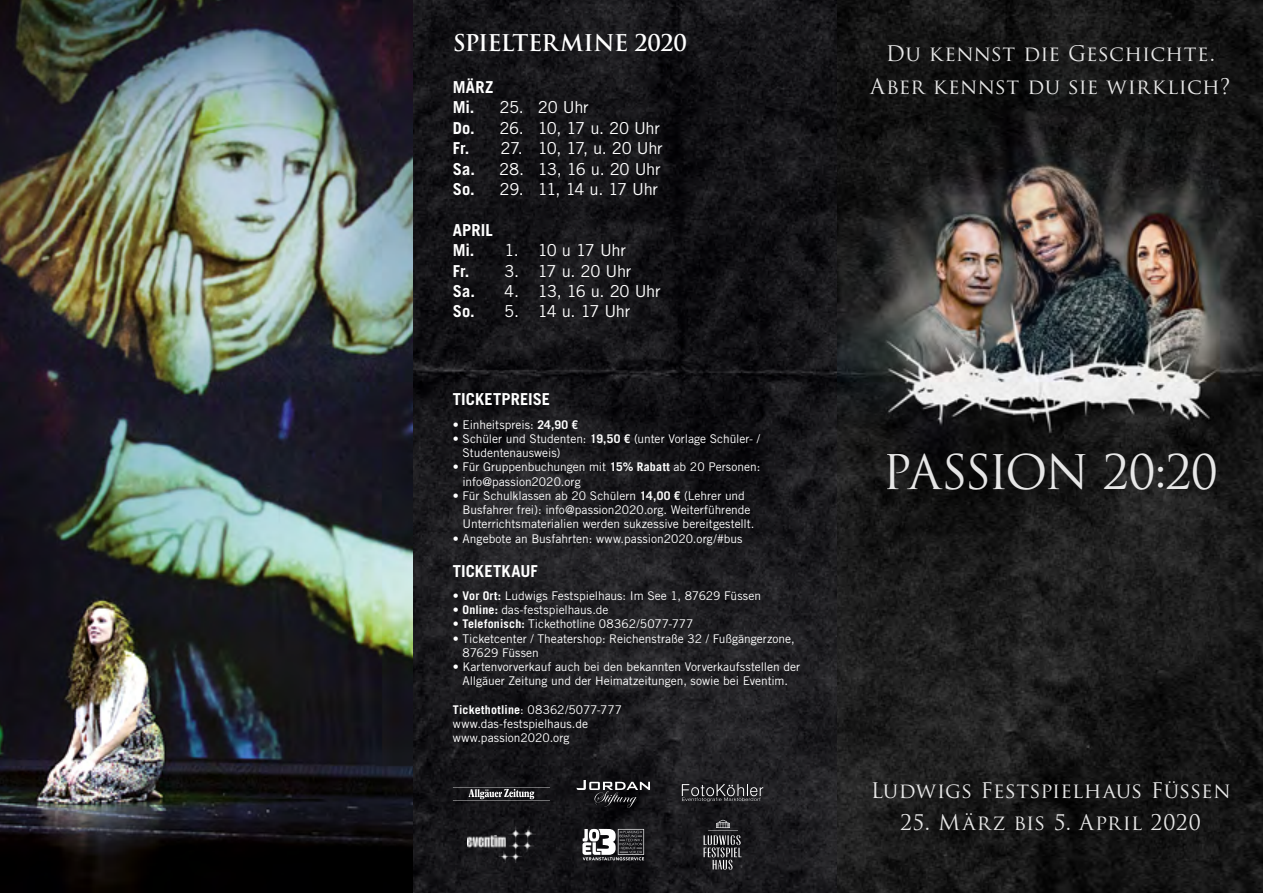
<style>
.page{position:relative;width:1263px;height:893px;background:#fff}
.page>*{position:absolute;margin:0;border:0;box-sizing:border-box;transform-origin:0 0}
.t1{font:46.5px "Trajan Pro";letter-spacing:-.055em;color:#fff}
.t2{font:700 22.5px "Trajan Pro";letter-spacing:-.03em;color:#fff}
.t3{font:21px/32.2px "Trajan Pro";letter-spacing:.015em;color:#fff;text-align:center}
.t4{font:21px "Trajan Pro";letter-spacing:.045em;color:#fff}
.t5{font:16.5px/20.4px "Trade Gothic LT Std";letter-spacing:-.03em;color:#fff}
.t6{font:700 16.5px "Trade Gothic LT Std";letter-spacing:.01em;color:#fff}
.t7{font:12px/14.2px "Trade Gothic LT Std";color:#fff}
.s1{font-weight:700}
</style>
<div class="page">
<img style="left:0;top:0;width:1263px;height:893px">
<svg style="left:682px;top:784px;width:81px;height:18px"></svg>
<img style="left:468px;top:826px;width:67px;height:37px">
<hr style="left:453px;top:800px;width:97px;height:1px;background:#fff">
<hr style="left:453px;top:787px;width:97px;height:1px;background:#fff">
<svg style="left:469px;top:789px;width:65px;height:10px"></svg>
<svg style="left:582px;top:829px;width:62px;height:31px"></svg>
<svg style="left:704px;top:820px;width:37px;height:50px"></svg>
<svg style="left:577px;top:780px;width:73px;height:28px"></svg>
<h2 class="t2" style="left:453px;top:29px;width:236px">SPIELTERMINE 2020</h2>
<h3 class="t5" style="left:453px;top:77px;width:211px"><span class="s1">MÄRZ<br>Mi.</span> 25. 20 Uhr<br><span class="s1">Do.</span> 26. 10, 17 u. 20 Uhr<br><span class="s1">Fr.</span> 27. 10, 17, u. 20 Uhr<br><span class="s1">Sa.</span> 28. 13, 16 u. 20 Uhr<br><span class="s1">So.</span> 29. 11, 14 u. 17 Uhr</h3>
<h3 class="t5" style="left:453px;top:219px;width:209px"><span class="s1">APRIL<br>Mi.</span> 1. 10 u 17 Uhr<br><span class="s1">Fr.</span> 3. 17 u. 20 Uhr<br><span class="s1">Sa.</span> 4. 13, 16 u. 20 Uhr<br><span class="s1">So.</span> 5. 14 u. 17 Uhr</h3>
<h3 class="t6" style="left:453px;top:389px;width:99px">TICKETPREISE</h3>
<p class="t7" style="left:453px;top:417px;width:127px">• Einheitspreis: <span class="s1">24,90 €</span></p>
<p class="t7" style="left:462px;top:431px;width:299px;text-indent:-10px">• Schüler und Studenten: <span class="s1">19,50 €</span> (unter Vorlage Schüler- /<br>Studentenausweis)</p>
<p class="t7" style="left:462px;top:460px;width:299px;text-indent:-10px">• Für Gruppenbuchungen mit <span class="s1">15% Rabatt</span> ab 20 Personen: info@passion2020.org</p>
<p class="t7" style="left:462px;top:488px;width:293px;text-indent:-10px">• Für Schulklassen ab 20 Schülern <span class="s1">14,00 €</span> (Lehrer und<br>Busfahrer frei): info@passion2020.org. Weiterführende<br>Unterrichtsmaterialien werden sukzessive bereitgestellt.</p>
<p class="t7" style="left:453px;top:531px;width:291px">• Angebote an Busfahrten: www.passion2020.org/#bus</p>
<h3 class="t6" style="left:453px;top:561px;width:86px">TICKETKAUF</h3>
<p class="t7" style="left:453px;top:588px;width:310px">• <span class="s1">Vor Ort:</span> Ludwigs Festspielhaus: Im See 1, 87629 Füssen</p>
<p class="t7" style="left:453px;top:603px;width:157px">• <span class="s1">Online:</span> das-festspielhaus.de</p>
<p class="t7" style="left:453px;top:617px;width:242px">• <span class="s1">Telefonisch:</span> Tickethotline 08362/5077-777</p>
<p class="t7" style="left:462px;top:631px;width:334px;text-indent:-10px">• Ticketcenter / Theatershop: Reichenstraße 32 / Fußgängerzone,<br>87629 Füssen</p>
<p class="t7" style="left:453px;top:660px;width:349px;text-align:center">• Kartenvorverkauf auch bei den bekannten Vorverkaufsstellen der<br>Allgäuer Zeitung und der Heimatzeitungen, sowie bei Eventim.</p>
<p class="t7" style="left:453px;top:702px;width:171px"><span class="s1">Tickethotline</span>: 08362/5077-777 www.das-festspielhaus.de www.passion2020.org</p>
<h3 class="t3" style="left:870px;top:38px;width:362px">Du kennst die Geschichte.<br>Aber kennst du sie wirklich?</h3>
<h1 class="t1" style="left:883px;top:442px;width:336px">PASSION 20:20</h1>
<h3 class="t3" style="left:870px;top:774px;width:362px">Ludwigs Festspielhaus Füssen</h3>
<h3 class="t4" style="left:900px;top:809px;width:302px">25. März bis 5. April 2020</h3>
</div>
